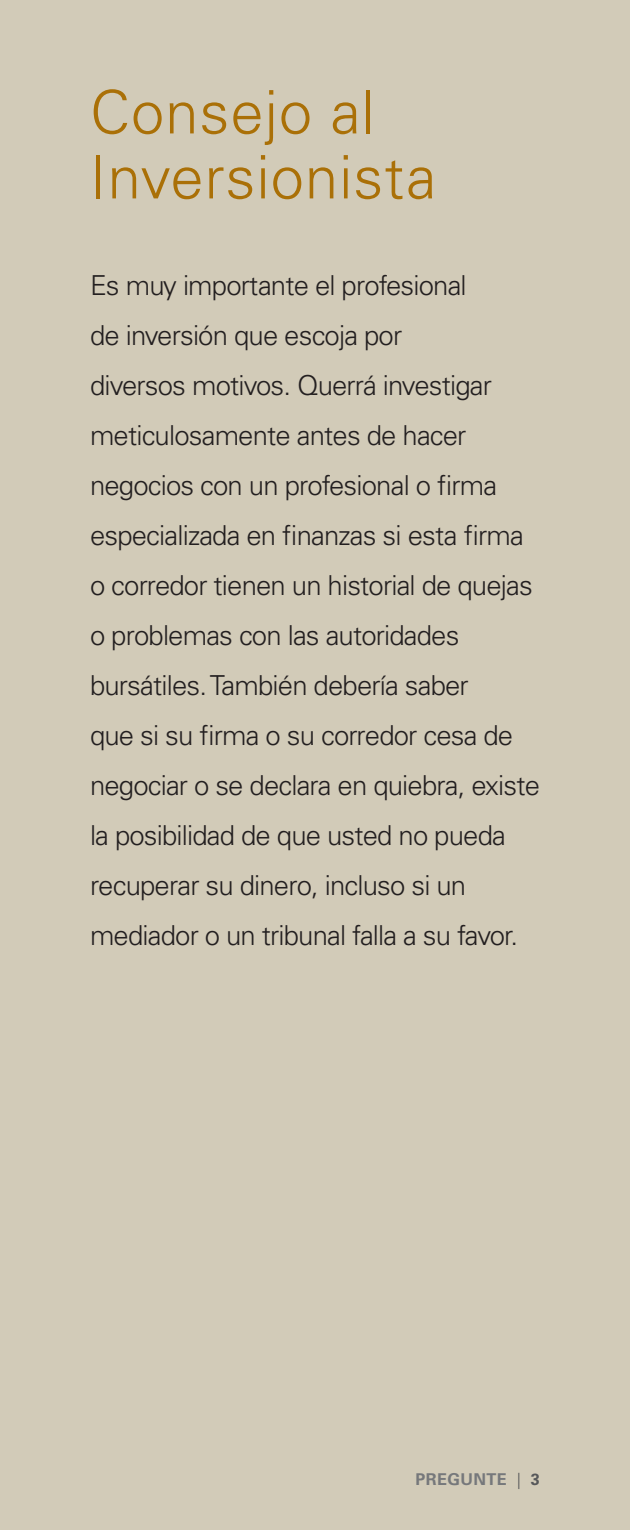
<style>
.page{position:relative;width:630px;height:1530px;background:#d2cbb8}
.page>*{position:absolute;margin:0;border:0;box-sizing:border-box;transform-origin:0 0}
.Box__Title{font:300 60px/65px "Univers LT Std";letter-spacing:.015em;color:#aa7007}
.Box__Text{font:300 27.5px/50px "Univers LT Std";letter-spacing:-.03em;color:#231f20}
.t1{font:700 16.25px "Univers LT Std";letter-spacing:.025em;color:#76787b}
.s1{font-weight:300;color:#57585a}
.s2{color:#57585a}
</style>
<div class="page">
<p class="Box__Title" style="left:90px;top:80px;width:348px">Consejo al<br>Inversionista</p>
<p class="Box__Text" style="left:90px;top:260px;width:452px">Es muy importante el profesional<br>de inversión que escoja por<br>diversos motivos. Querrá investigar meticulosamente antes de hacer negocios con un profesional o firma especializada en finanzas si esta firma o corredor tienen un historial de quejas o problemas con las autoridades bursátiles. También debería saber<br>que si su firma o su corredor cesa de negociar o se declara en quiebra, existe la posibilidad de que usted no pueda recuperar su dinero, incluso si un mediador o un tribunal falla a su favor.</p>
<p class="t1" style="left:416px;top:1470px;width:126px">PREGUNTE <span class="s1">|</span> <span class="s2">3</span></p>
</div>
